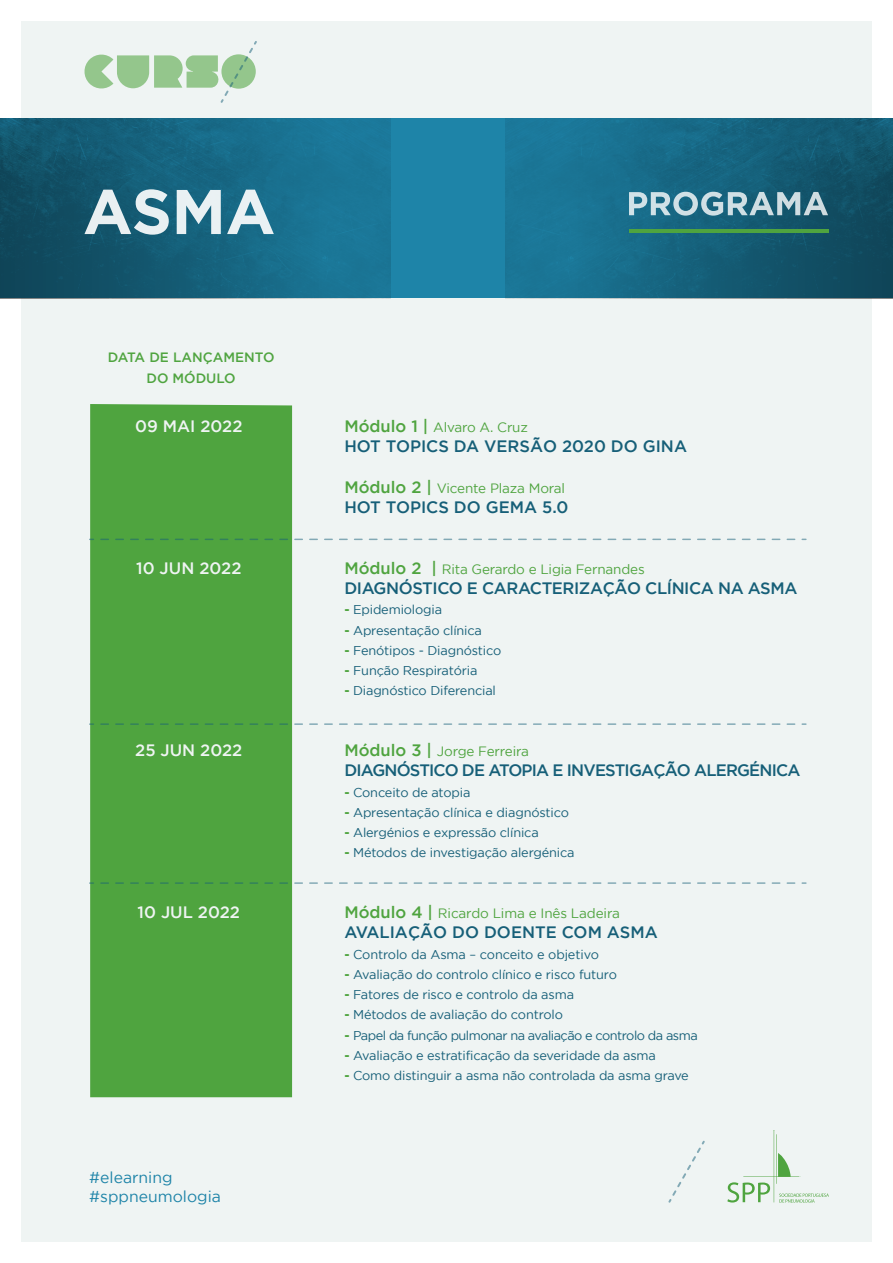
<style>
.page{position:relative;width:893px;height:1263px;background:#fff}
.page>*{position:absolute;margin:0;border:0;box-sizing:border-box;transform-origin:0 0}
.t1{font:500 16.5px "Gotham";color:#165f78}
.t2{font:500 16.5px "Gotham";letter-spacing:-.05em;color:#165f78}
.t3{font:500 16.5px "Gotham";letter-spacing:-.025em;color:#165f78}
.t4{font:500 16.5px "Gotham";color:#eff4f3}
.t5{font:15.75px/18.9px "Gotham";color:#1e84a8}
.t6{font:13.5px "Gotham";letter-spacing:-.01em;color:#4fa43f}
.t7{font:500 13.5px/21px "Gotham";color:#4fa43f;text-align:center}
.t8{font:12.75px "Gotham";letter-spacing:-.01em;color:#165f78}
.t9{font:12.75px "Gotham";letter-spacing:-.04em;color:#165f78}
.s1{font-weight:500;font-size:16.5px}
.s2{font-weight:700;color:#4fa43f}
</style>
<div class="page">
<div style="left:21px;top:21px;width:851px;height:1221px;background:#eff4f3"></div>
<div style="left:0;top:119px;width:893px;height:179px;background:#1e84a8"></div>
<img style="left:0;top:119px;width:391px;height:179px">
<img style="left:505px;top:119px;width:388px;height:179px">
<svg style="left:84px;top:41px;width:173px;height:62px"></svg>
<svg style="left:84px;top:189px;width:85px;height:46px;background:#779fad"></svg>
<svg style="left:177px;top:190px;width:44px;height:44px;background:#9cbdc8"></svg>
<svg style="left:227px;top:190px;width:47px;height:44px;background:#75a7b8"></svg>
<hr style="left:629px;top:229px;width:200px;height:3px;background:#4fa43f">
<svg style="left:629px;top:192px;width:199px;height:24px;background:#6f9dad"></svg>
<div style="left:90px;top:404px;width:202px;height:693px;background:#4fa43f"></div>
<svg style="left:101px;top:539px;width:705px;height:1px"></svg>
<svg style="left:101px;top:723px;width:705px;height:2px"></svg>
<svg style="left:101px;top:882px;width:705px;height:2px"></svg>
<svg style="left:668px;top:1141px;width:37px;height:62px"></svg>
<svg style="left:727px;top:1130px;width:102px;height:73px"></svg>
<p class="t7" style="left:108px;top:346px;width:168px">DATA DE LANÇAMENTO<br>DO MÓDULO</p>
<p class="t4" style="left:135px;top:417px;width:109px">09 MAI 2022</p>
<p class="t4" style="left:136px;top:559px;width:107px">10 JUN 2022</p>
<p class="t4" style="left:135px;top:741px;width:109px">25 JUN 2022</p>
<p class="t4" style="left:138px;top:903px;width:104px">10 JUL 2022</p>
<p class="t5" style="left:89px;top:1168px;width:133px">#elearning #sppneumologia</p>
<p class="t6" style="left:344px;top:420px;width:185px"><span class="s1">Módulo 1 |</span> Alvaro A. Cruz</p>
<p class="t1" style="left:344px;top:437px;width:344px">HOT TOPICS DA VERSÃO 2020 DO GINA</p>
<p class="t6" style="left:344px;top:480px;width:222px"><span class="s1">Módulo 2 |</span> Vicente Plaza Moral</p>
<p class="t1" style="left:344px;top:498px;width:226px">HOT TOPICS DO GEMA 5.0</p>
<p class="t6" style="left:344px;top:561px;width:302px"><span class="s1">Módulo 2 |</span> Rita Gerardo e Ligia Fernandes</p>
<p class="t3" style="left:344px;top:579px;width:454px">DIAGNÓSTICO E CARACTERIZAÇÃO CLÍNICA NA ASMA</p>
<p class="t8" style="left:344px;top:603px;width:99px"><span class="s2">-</span> Epidemiologia</p>
<p class="t8" style="left:344px;top:623px;width:139px"><span class="s2">-</span> Apresentação clínica</p>
<p class="t8" style="left:344px;top:643px;width:158px"><span class="s2">-</span> Fenótipos - Diagnóstico</p>
<p class="t8" style="left:344px;top:663px;width:135px"><span class="s2">-</span> Função Respiratória</p>
<p class="t8" style="left:344px;top:684px;width:153px"><span class="s2">-</span> Diagnóstico Diferencial</p>
<p class="t6" style="left:344px;top:744px;width:186px"><span class="s1">Módulo 3 |</span> Jorge Ferreira</p>
<p class="t2" style="left:344px;top:761px;width:458px">DIAGNÓSTICO DE ATOPIA E INVESTIGAÇÃO ALERGÉNICA</p>
<p class="t8" style="left:344px;top:785px;width:128px"><span class="s2">-</span> Conceito de atopia</p>
<p class="t8" style="left:344px;top:805px;width:226px"><span class="s2">-</span> Apresentação clínica e diagnóstico</p>
<p class="t8" style="left:344px;top:825px;width:196px"><span class="s2">-</span> Alergénios e expressão clínica</p>
<p class="t8" style="left:344px;top:846px;width:232px"><span class="s2">-</span> Métodos de investigação alergénica</p>
<p class="t6" style="left:344px;top:906px;width:277px"><span class="s1">Módulo 4 |</span> Ricardo Lima e Inês Ladeira</p>
<p class="t1" style="left:344px;top:923px;width:315px">AVALIAÇÃO DO DOENTE COM ASMA</p>
<p class="t8" style="left:344px;top:947px;width:256px"><span class="s2">-</span> Controlo da Asma – conceito e objetivo</p>
<p class="t8" style="left:344px;top:967px;width:274px"><span class="s2">-</span> Avaliação do controlo clínico e risco futuro</p>
<p class="t8" style="left:344px;top:987px;width:231px"><span class="s2">-</span> Fatores de risco e controlo da asma</p>
<p class="t8" style="left:344px;top:1008px;width:220px"><span class="s2">-</span> Métodos de avaliação do controlo</p>
<p class="t9" style="left:344px;top:1028px;width:355px"><span class="s2">-</span> Papel da função pulmonar na avaliação e controlo da asma</p>
<p class="t8" style="left:344px;top:1048px;width:313px"><span class="s2">-</span> Avaliação e estratificação da severidade da asma</p>
<p class="t8" style="left:344px;top:1068px;width:346px"><span class="s2">-</span> Como distinguir a asma não controlada da asma grave</p>
</div>
